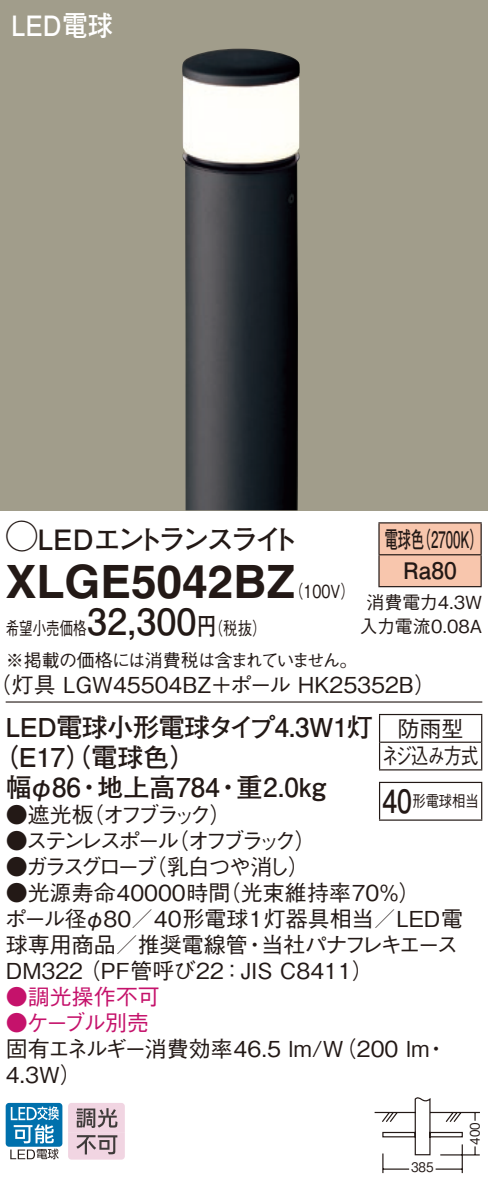
<style>
.page{position:relative;width:488px;height:1186px;background:#fff}
.page>*{position:absolute;margin:0;border:0;box-sizing:border-box;transform-origin:0 0}
.t1{font:700 46px "Helvetica LT Std";color:#231916}
.t2{font:700 36px "Futo Go B101 Pro";color:#231916}
.t3{font:700 32px "Futo Go B101 Pro";color:#231916;scale:.83 1}
.t4{font:700 28px "Futo Go B101 Pro";letter-spacing:-.14em;color:#231916}
.t5{font:700 28px "Futo Go B101 Pro";color:#fff;scale:.9 1}
.t6{font:700 26px "Futo Go B101 Pro";letter-spacing:-.015em;color:#231916}
.t7{font:700 22.8px/32px "Futo Go B101 Pro";color:#231916;scale:.58 1}
.t8{font:500 22px/26px "Gothic BBB Pro";color:#231916}
.t9{font:500 22px/26px "Gothic BBB Pro";letter-spacing:-.125em;color:#231916}
.t10{font:500 22px "Gothic BBB Pro";color:#c5126b}
.t11{font:500 22px "Gothic BBB Pro";letter-spacing:-.145em;color:#231916}
.t12{font:500 22px/27.6px "Gothic BBB Pro";letter-spacing:-.045em;color:#231916;text-align:center}
.t13{font:500 22px "Gothic BBB Pro";letter-spacing:-.16em;color:#231916}
.t14{font:500 18px/31.6px "Gothic BBB Pro";letter-spacing:-.04em;color:#231916;scale:.75 1}
.t15{font:500 18px/24px "Gothic BBB Pro";color:#231916;text-align:center}
.t16{font:500 18px "Gothic BBB Pro";color:#231916;scale:.8 1}
.t17{font:500 16px "Gothic BBB Pro";color:#231916;scale:.83 1}
.t18{font:13.2px "Gothic BBB Pro Medium 90 pv RKSJ H";color:#231916;scale:.9 1}
.s1{font-family:"Ford Classification 1";font-weight:400;font-size:32px}
.s2{font-family:"Futo Go B101 Pro";font-weight:700;font-size:24px}
</style>
<div class="page">
<svg style="left:374px;top:1097px;width:106px;height:77px"></svg>
<div style="left:0;top:0;width:488px;height:510px;background:#a19d8b"></div>
<img style="left:182px;top:49px;width:118px;height:461px">
<div style="left:6px;top:1103px;width:56px;height:43px;background:#0070ac;border-radius:3px"></div>
<svg style="left:10px;top:1106px;width:49px;height:53px"></svg>
<svg style="left:68px;top:1103px;width:57px;height:56px"></svg>
<hr style="left:6px;top:701px;width:476px;height:1px;background:#231916">
<div style="left:379px;top:523px;width:101px;height:63px;background:#f8c6ad"></div>
<hr style="left:378px;top:522px;width:103px;height:1px;background:#231916">
<hr style="left:378px;top:523px;width:1px;height:31px;background:#231916">
<hr style="left:480px;top:523px;width:1px;height:31px;background:#231916">
<hr style="left:378px;top:554px;width:103px;height:1px;background:#231916">
<hr style="left:378px;top:555px;width:1px;height:31px;background:#231916">
<hr style="left:480px;top:555px;width:1px;height:31px;background:#231916">
<hr style="left:378px;top:586px;width:103px;height:1px;background:#231916">
<svg style="left:379px;top:715px;width:1px;height:54px"></svg>
<hr style="left:379px;top:714px;width:103px;height:1px;background:#231916">
<svg style="left:481px;top:715px;width:1px;height:54px"></svg>
<hr style="left:380px;top:741px;width:101px;height:2px;background:#231916">
<hr style="left:379px;top:769px;width:103px;height:1px;background:#231916">
<hr style="left:379px;top:783px;width:1px;height:36px;background:#231916">
<hr style="left:379px;top:782px;width:103px;height:1px;background:#231916">
<hr style="left:481px;top:783px;width:1px;height:36px;background:#231916">
<hr style="left:379px;top:819px;width:103px;height:2px;background:#231916">
<p class="t5" style="left:11px;top:3px;width:114px">LED電球</p>
<p class="t4" style="left:6px;top:516px;width:295px"><span class="s1">A</span>LEDエントランスライト</p>
<p class="t7" style="left:417px;top:520px;width:115px">（2700 (K</p>
<p class="t7" style="left:403px;top:520px;width:94px;text-indent:-19px">電球色<br>Ra80</p>
<h1 class="t1" style="left:6px;top:554px;width:290px">XLGE5042BZ</h1>
<p class="t16" style="left:197px;top:614px;width:88px">（<span class="s2">円</span>税抜(</p>
<p class="t16" style="left:289px;top:577px;width:84px">（100 (V</p>
<p class="t15" style="left:359px;top:588px;width:124px">消費電力4.3W入力電流0.08A</p>
<h2 class="t2" style="left:87px;top:593px;width:111px">32,300</h2>
<p class="t14" style="left:6px;top:610px;width:470px">希望小売価格<br>※掲載の価格には消費税は含まれていません。</p>
<p class="t8" style="left:-10px;top:669px;width:447px">（灯具 LGW45504BZ＋ポール HK25352B(</p>
<p class="t6" style="left:6px;top:706px;width:369px">LED電球小形電球タイプ4.3W 灯1</p>
<p class="t6" style="left:-8px;top:736px;width:206px">（E17）（電球色(</p>
<p class="t6" style="left:236px;top:766px;width:91px">重2.0kg</p>
<p class="t12" style="left:381px;top:712px;width:98px">防雨型<br>ネジ込み方式</p>
<p class="t17" style="left:412px;top:788px;width:81px">形電球相当</p>
<p class="t6" style="left:6px;top:766px;width:77px">幅φ86</p>
<p class="t6" style="left:97px;top:766px;width:124px">地上高784</p>
<p class="t6" style="left:76px;top:766px;width:27px">・</p>
<p class="t6" style="left:215px;top:766px;width:27px">・</p>
<h3 class="t3" style="left:382px;top:775px;width:37px">40</h3>
<p class="t8" style="left:82px;top:799px;width:151px">（オフブラック(</p>
<p class="t8" style="left:6px;top:799px;width:90px">●遮光板</p>
<p class="t8" style="left:167px;top:825px;width:151px">（オフブラック(</p>
<p class="t9" style="left:145px;top:825px;width:166px;text-indent:-139px">●ステンレスポール<br>（乳白つや消し(</p>
<p class="t13" style="left:6px;top:849px;width:153px">●ガラスグローブ</p>
<p class="t8" style="left:219px;top:877px;width:203px">（光束維持率70％(</p>
<p class="t8" style="left:6px;top:877px;width:226px">●光源寿命40000時間</p>
<p class="t8" style="left:5px;top:903px;width:460px">ポール径φ80／40形電球1灯器具相当／LED電</p>
<p class="t11" style="left:261px;top:927px;width:198px">当社パナフレキエース</p>
<p class="t8" style="left:79px;top:929px;width:296px;text-indent:-73px">球専用商品／推奨電線管<br>（PF管呼び22：JIS C8411(</p>
<p class="t8" style="left:243px;top:929px;width:23px">・</p>
<p class="t8" style="left:6px;top:955px;width:79px">DM322</p>
<p class="t10" style="left:6px;top:979px;width:156px">●調光操作不可</p>
<p class="t10" style="left:6px;top:1005px;width:145px">●ケーブル別売</p>
<p class="t8" style="left:6px;top:1033px;width:425px">固有エネルギー消費効率46.5 lm （W/ 200 lm<br>4.3W(</p>
<p class="t8" style="left:425px;top:1033px;width:23px">・</p>
<p class="t18" style="left:411px;top:1157px;width:26px">385</p>
<p class="t18" style="left:464px;top:1145px;width:26px;rotate:-90deg">400</p>
</div>
